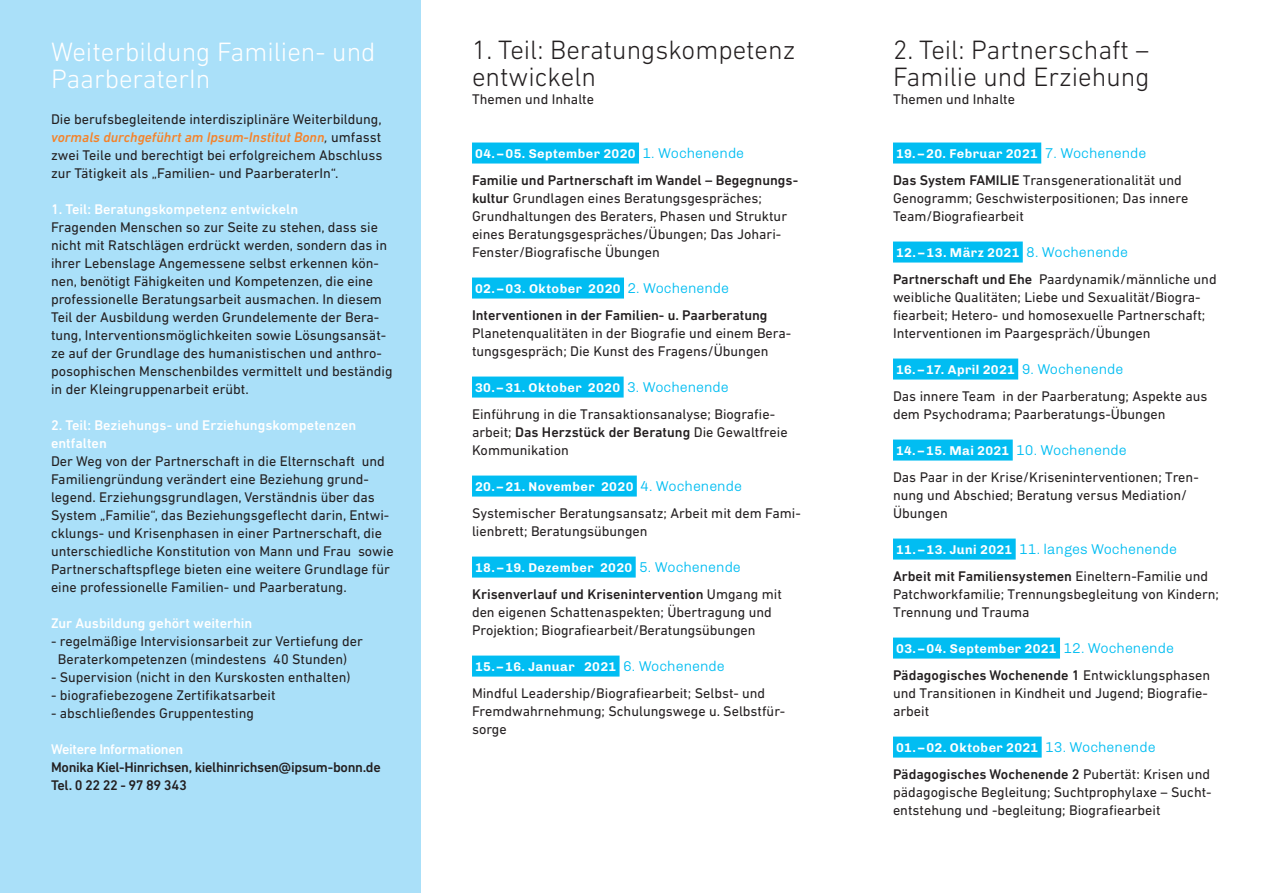
<style>
.page{position:relative;width:1263px;height:893px;background:#fff}
.page>*{position:absolute;margin:0;border:0;box-sizing:border-box;transform-origin:0 0}
.t1{font:300 27px/27px "DIN Next LT Pro";color:#231f20}
.t2{font:300 27px/27px "DIN Next LT Pro";color:#fff}
.t3{font:14.25px/18px "DIN Next LT Pro";color:#231f20}
.t4{font:500 14.25px/18px "DIN Next LT Pro";letter-spacing:-.025em;color:#231f20}
.t5{font:500 14.25px/18px "DIN Next LT Pro";color:#231f20}
.t6{font:300 14.25px "Chivo";color:#01bdf2}
.t7{font:500 14.25px "DIN Next LT Pro";color:#fff}
.t8{font:700 12.75px "Chivo";letter-spacing:.03em;color:#fff}
.s1{font-weight:500;font-style:italic;color:#f58229}
.s2{font-style:italic}
.s3{font-weight:500;color:#fff}
.s4{color:#fff}
.s5{font-weight:300;font-size:14.25px;color:#01bdf2}
.s6{font-weight:400}
.s7{font-weight:500}
.s8{font-weight:700;font-size:12.75px;color:#fff}
</style>
<div class="page">
<div style="left:0;top:0;width:421px;height:893px;background:#aae0f9"></div>
<div style="left:472px;top:143px;width:167px;height:21px;background:#01bdf2"></div>
<div style="left:472px;top:278px;width:152px;height:21px;background:#01bdf2"></div>
<div style="left:472px;top:377px;width:152px;height:21px;background:#01bdf2"></div>
<div style="left:472px;top:476px;width:165px;height:21px;background:#01bdf2"></div>
<div style="left:472px;top:557px;width:164px;height:21px;background:#01bdf2"></div>
<div style="left:472px;top:656px;width:147px;height:21px;background:#01bdf2"></div>
<div style="left:893px;top:143px;width:148px;height:21px;background:#01bdf2"></div>
<div style="left:893px;top:242px;width:130px;height:21px;background:#01bdf2"></div>
<div style="left:893px;top:359px;width:125px;height:21px;background:#01bdf2"></div>
<div style="left:893px;top:440px;width:120px;height:21px;background:#01bdf2"></div>
<div style="left:893px;top:539px;width:123px;height:21px;background:#01bdf2"></div>
<div style="left:893px;top:638px;width:167px;height:21px;background:#01bdf2"></div>
<div style="left:893px;top:737px;width:149px;height:21px;background:#01bdf2"></div>
<p class="t2" style="left:51px;top:38px;width:326px">Weiterbildung Familien- und<br>PaarberaterIn</p>
<p class="t3" style="left:51px;top:110px;width:333px;text-align:justify">Die berufsbegleitende interdisziplinäre Weiterbildung, <span class="s1">vormals durchgeführt am Ipsum-Institut Bonn</span><span class="s2">,</span> umfasst zwei Teile und berechtigt bei erfolgreichem Abschluss zur Tätigkeit als „Familien- und PaarberaterIn“.</p>
<p class="t3" style="left:51px;top:200px;width:329px"><span class="s3">1. Teil: Beratungskompetenz entwickeln<br></span>Fragenden Menschen so zur Seite zu stehen, dass sie</p>
<p class="t3" style="left:51px;top:236px;width:338px">nicht mit Ratschlägen erdrückt werden, sondern das in</p>
<p class="t3" style="left:51px;top:254px;width:343px">ihrer Lebenslage Angemessene selbst erkennen kön&shy;nen, benötigt Fähigkeiten und Kompetenzen, die eine professionelle Beratungsarbeit ausmachen. In diesem Teil der Ausbildung werden Grundelemente der Bera&shy;tung, Interventionsmöglichkeiten sowie Lösungsansät&shy;ze auf der Grundlage des humanistischen und anthro&shy;posophischen Menschenbildes vermittelt und beständig in der Kleingruppenarbeit erübt.</p>
<p class="t3" style="left:51px;top:416px;width:344px"><span class="s3">2. Teil: Beziehungs- und Erziehungskompetenzen entfalten<br></span>Der Weg von der Partnerschaft in die Elternschaft und Familiengründung verändert eine Beziehung grund&shy;legend. Erziehungsgrundlagen, Verständnis über das System „Familie“, das Beziehungsgeflecht darin, Entwi&shy;cklungs- und Krisenphasen in einer Partnerschaft, die unterschiedliche Konstitution von Mann und Frau sowie Partnerschaftspflege bieten eine weitere Grundlage für eine professionelle Familien- und Paarberatung.</p>
<p class="t7" style="left:51px;top:615px;width:203px">Zur Ausbildung gehört weiterhin</p>
<p class="t3" style="left:51px;top:632px;width:313px">- regelmäßige Intervisionsarbeit zur Vertiefung der</p>
<p class="t3" style="left:58px;top:650px;width:291px">Beraterkompetenzen (mindestens 40 Stunden)</p>
<p class="t3" style="left:51px;top:668px;width:301px">- Supervision (nicht in den Kurskosten enthalten)</p>
<p class="t3" style="left:51px;top:686px;width:226px">- biografiebezogene Zertifikatsarbeit</p>
<p class="t3" style="left:51px;top:704px;width:205px">- abschließendes Gruppentesting</p>
<p class="t4" style="left:51px;top:740px;width:331px"><span class="s4">Weitere Informationen<br></span>Monika Kiel-Hinrichsen, kielhinrichsen@ipsum-bonn.de<br>Tel. 0 22 22 - 97 89 343</p>
<p class="t1" style="left:472px;top:36px;width:325px">1. Teil: Beratungskompetenz entwickeln</p>
<p class="t3" style="left:472px;top:90px;width:123px">Themen und Inhalte</p>
<p class="t8" style="left:475px;top:143px;width:271px">04. – 05. September 2020 <span class="s5">1. Wochenende</span></p>
<p class="t5" style="left:472px;top:171px;width:328px">Familie und Partnerschaft im Wandel – Begegnungs&shy;kultur <span class="s6">Grundlagen eines Beratungsgespräches;</span></p>
<p class="t3" style="left:472px;top:207px;width:317px">Grundhaltungen des Beraters, Phasen und Struktur eines Beratungsgespräches/Übungen; Das Johari-<br>Fenster/Biografische Übungen</p>
<p class="t8" style="left:475px;top:278px;width:256px">02. – 03. Oktober 2020 <span class="s5">2. Wochenende</span></p>
<p class="t3" style="left:472px;top:306px;width:321px"><span class="s7">Interventionen in der Familien- u. Paarberatung<br></span>Planetenqualitäten in der Biografie und einem Bera&shy;tungsgespräch; Die Kunst des Fragens/Übungen</p>
<p class="t8" style="left:475px;top:377px;width:255px">30. – 31. Oktober 2020 <span class="s5">3. Wochenende</span></p>
<p class="t3" style="left:472px;top:405px;width:317px">Einführung in die Transaktionsanalyse; Biografie&shy;arbeit; <span class="s7">Das Herzstück der Beratung</span> Die Gewaltfreie<br>Kommunikation</p>
<p class="t8" style="left:475px;top:476px;width:268px">20. – 21. November 2020 <span class="s5">4. Wochenende</span></p>
<p class="t3" style="left:472px;top:504px;width:330px">Systemischer Beratungsansatz; Arbeit mit dem Fami&shy;lienbrett; Beratungsübungen</p>
<p class="t8" style="left:475px;top:557px;width:267px">18. – 19. Dezember 2020 <span class="s5">5. Wochenende</span></p>
<p class="t3" style="left:472px;top:585px;width:311px"><span class="s7">Krisenverlauf und Krisenintervention</span> Umgang mit den eigenen Schattenaspekten; Übertragung und<br>Projektion; Biografiearbeit/Beratungsübungen</p>
<p class="t8" style="left:475px;top:656px;width:251px">15. – 16. Januar 2021 <span class="s5">6. Wochenende</span></p>
<p class="t3" style="left:472px;top:684px;width:315px">Mindful Leadership/Biografiearbeit; Selbst- und<br>Fremdwahrnehmung; Schulungswege u. Selbstfür&shy;sorge</p>
<p class="t1" style="left:893px;top:36px;width:258px">2. Teil: Partnerschaft –<br>Familie und Erziehung</p>
<p class="t3" style="left:893px;top:90px;width:123px">Themen und Inhalte</p>
<p class="t8" style="left:896px;top:143px;width:252px">19. – 20. Februar 2021 <span class="s5">7. Wochenende</span></p>
<p class="t3" style="left:893px;top:171px;width:297px"><span class="s7">Das System FAMILIE</span> Transgenerationalität und<br>Genogramm; Geschwisterpositionen; Das innere<br>Team/Biografiearbeit</p>
<p class="t8" style="left:896px;top:242px;width:233px">12. – 13. März 2021 <span class="s5">8. Wochenende</span></p>
<p class="t3" style="left:893px;top:270px;width:325px"><span class="s7">Partnerschaft und Ehe</span> Paardynamik/männliche und weibliche Qualitäten; Liebe und Sexualität/Biogra&shy;fiearbeit; Hetero- und homosexuelle Partnerschaft; Interventionen im Paargespräch/Übungen</p>
<p class="t8" style="left:896px;top:359px;width:229px">16. – 17. April 2021 <span class="s5">9. Wochenende</span></p>
<p class="t3" style="left:893px;top:387px;width:316px">Das innere Team in der Paarberatung; Aspekte aus dem Psychodrama; Paarberatungs-Übungen</p>
<p class="t8" style="left:896px;top:440px;width:232px">14. – 15. Mai 2021 <span class="s5">10. Wochenende</span></p>
<p class="t3" style="left:893px;top:468px;width:307px">Das Paar in der Krise/Kriseninterventionen; Tren&shy;nung und Abschied; Beratung versus Mediation/<br>Übungen</p>
<p class="t6" style="left:896px;top:538px;width:283px"><span class="s8">11. – 13. Juni 2021</span> 11. langes Wochenende</p>
<p class="t3" style="left:893px;top:567px;width:328px"><span class="s7">Arbeit mit Familiensystemen</span> Eineltern-Familie und<br>Patchworkfamilie; Trennungsbegleitung von Kindern;</p>
<p class="t3" style="left:893px;top:603px;width:138px">Trennung und Trauma</p>
<p class="t8" style="left:896px;top:638px;width:279px">03. – 04. September 2021 <span class="s5">12. Wochenende</span></p>
<p class="t3" style="left:893px;top:666px;width:319px"><span class="s7">Pädagogisches Wochenende 1</span> Entwicklungsphasen und Transitionen in Kindheit und Jugend; Biografie&shy;arbeit</p>
<p class="t8" style="left:896px;top:737px;width:261px">01. – 02. Oktober 2021 <span class="s5">13. Wochenende</span></p>
<p class="t3" style="left:893px;top:765px;width:320px;text-align:justify"><span class="s7">Pädagogisches Wochenende 2</span> Pubertät: Krisen und pädagogische Begleitung; Suchtprophylaxe – Sucht&shy;entstehung und -begleitung; Biografiearbeit</p>
</div>
